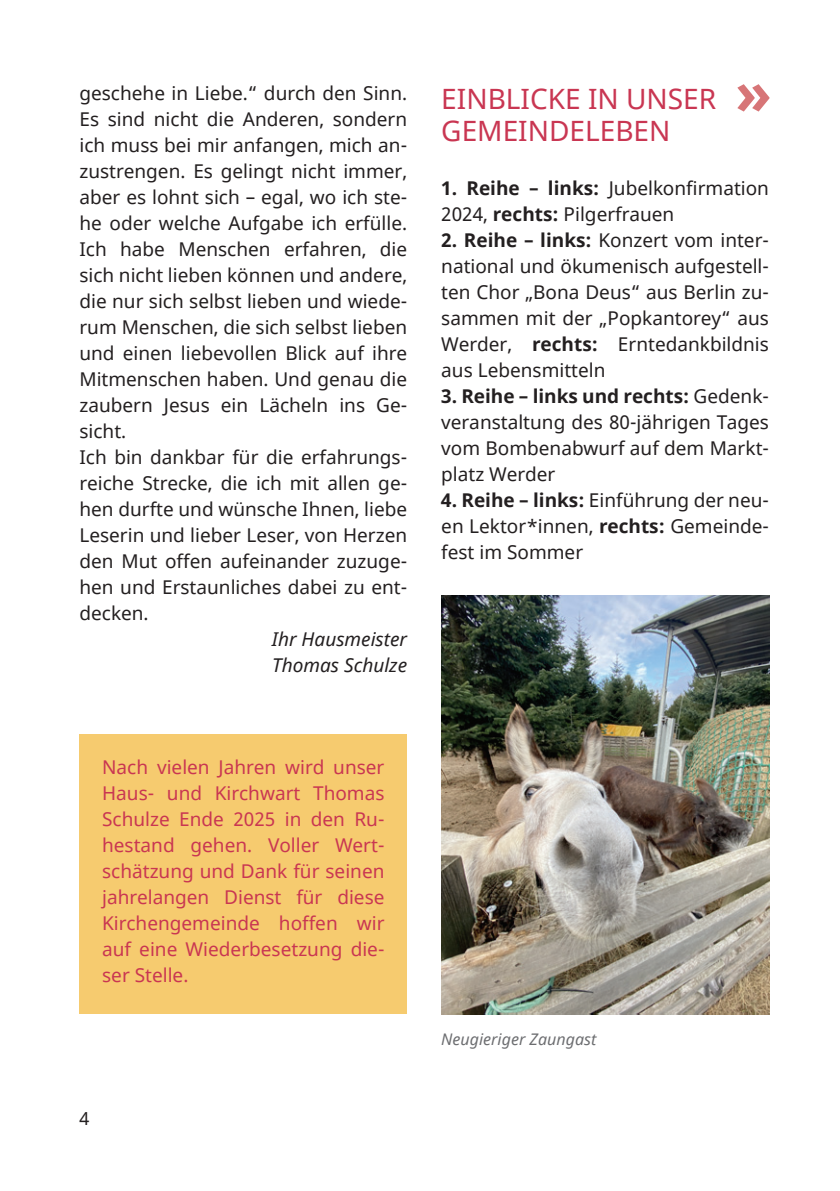
<style>
.page{position:relative;width:840px;height:1191px;background:#fff}
.page>*{position:absolute;margin:0;border:0;box-sizing:border-box;transform-origin:0 0}
.t1{font:700 60px "Noto Sans";color:#d77577}
.t2{font:28px "Noto Sans";color:#c93652}
.t3{font:19px/26px "Noto Sans";color:#231f20;text-align:justify}
.t4{font:19px/26px "Noto Sans";color:#c93652;text-align:justify}
.t5{font:italic 19px/26px "Noto Sans";color:#231f20}
.t6{font:18px "Noto Sans";color:#231f20}
.t7{font:italic 16px "Noto Sans";color:#6c6d70}
.s1{font-weight:700}
</style>
<div class="page">
<div style="left:79px;top:735px;width:328px;height:279px;background:#f6cb6f"></div>
<img style="left:441px;top:595px;width:327px;height:419px">
<p class="t3" style="left:79px;top:80px;width:329px;text-align:left">geschehe in Liebe.“ durch den Sinn.<br>Es sind nicht die Anderen, sondern ich muss bei mir anfangen, mich an&shy;zustrengen. Es gelingt nicht immer, aber es lohnt sich – egal, wo ich ste&shy;he oder welche Aufgabe ich erfülle.<br>Ich habe Menschen erfahren, die sich nicht lieben können und andere, die nur sich selbst lieben und wiede&shy;rum Menschen, die sich selbst lieben und einen liebevollen Blick auf ihre<br>Mitmenschen haben. Und genau die zaubern Jesus ein Lächeln ins Ge&shy;sicht.<br>Ich bin dankbar für die erfahrungs&shy;reiche Strecke, die ich mit allen ge&shy;hen durfte und wünsche Ihnen, liebe<br>Leserin und lieber Leser, von Herzen den Mut offen aufeinander zuzuge&shy;hen und Erstaunliches dabei zu ent&shy;decken.</p>
<p class="t5" style="left:272px;top:625px;width:137px">Ihr Hausmeister<br>Thomas Schulze</p>
<h2 class="t2" style="left:441px;top:80px;width:32px">Einblicke</h2>
<h2 class="t2" style="left:587px;top:80px;width:57px">in unser</h2>
<h1 class="t1" style="left:734px;top:50px;width:38px">»</h1>
<h2 class="t2" style="left:441px;top:112px;width:39px">Gemeindeleben</h2>
<p class="t3" style="left:441px;top:176px;width:329px"><span class="s1">1. Reihe – links:</span> Jubelkonfirmation<br>2024, <span class="s1">rechts:</span> Pilgerfrauen</p>
<p class="t3" style="left:441px;top:228px;width:329px"><span class="s1">2. Reihe – links:</span> Konzert vom inter&shy;national und ökumenisch aufgestell&shy;ten Chor „Bona Deus“ aus Berlin zu&shy;sammen mit der „Popkantorey“ aus Werder, <span class="s1">rechts:</span> Erntedankbildnis aus Lebensmitteln</p>
<p class="t3" style="left:441px;top:384px;width:329px"><span class="s1">3. Reihe – links und rechts:</span> Gedenk&shy;veranstaltung des 80-jährigen Tages vom Bombenabwurf auf dem Markt&shy;platz Werder</p>
<p class="t3" style="left:441px;top:488px;width:329px"><span class="s1">4. Reihe – links:</span> Einführung der neu&shy;en Lektor*innen, <span class="s1">rechts:</span> Gemeinde&shy;fest im Sommer</p>
<p class="t4" style="left:102px;top:754px;width:284px">Nach vielen Jahren wird unser Haus- und Kirchwart Thomas Schulze Ende 2025 in den Ru&shy;hestand gehen. Voller Wert&shy;schätzung und Dank für seinen jahrelangen Dienst für diese Kirchengemeinde hoffen wir auf eine Wiederbesetzung die&shy;ser Stelle.</p>
<p class="t6" style="left:79px;top:1106px;width:11px">4</p>
<p class="t7" style="left:441px;top:1028px;width:156px">Neugieriger Zaungast</p>
</div>
